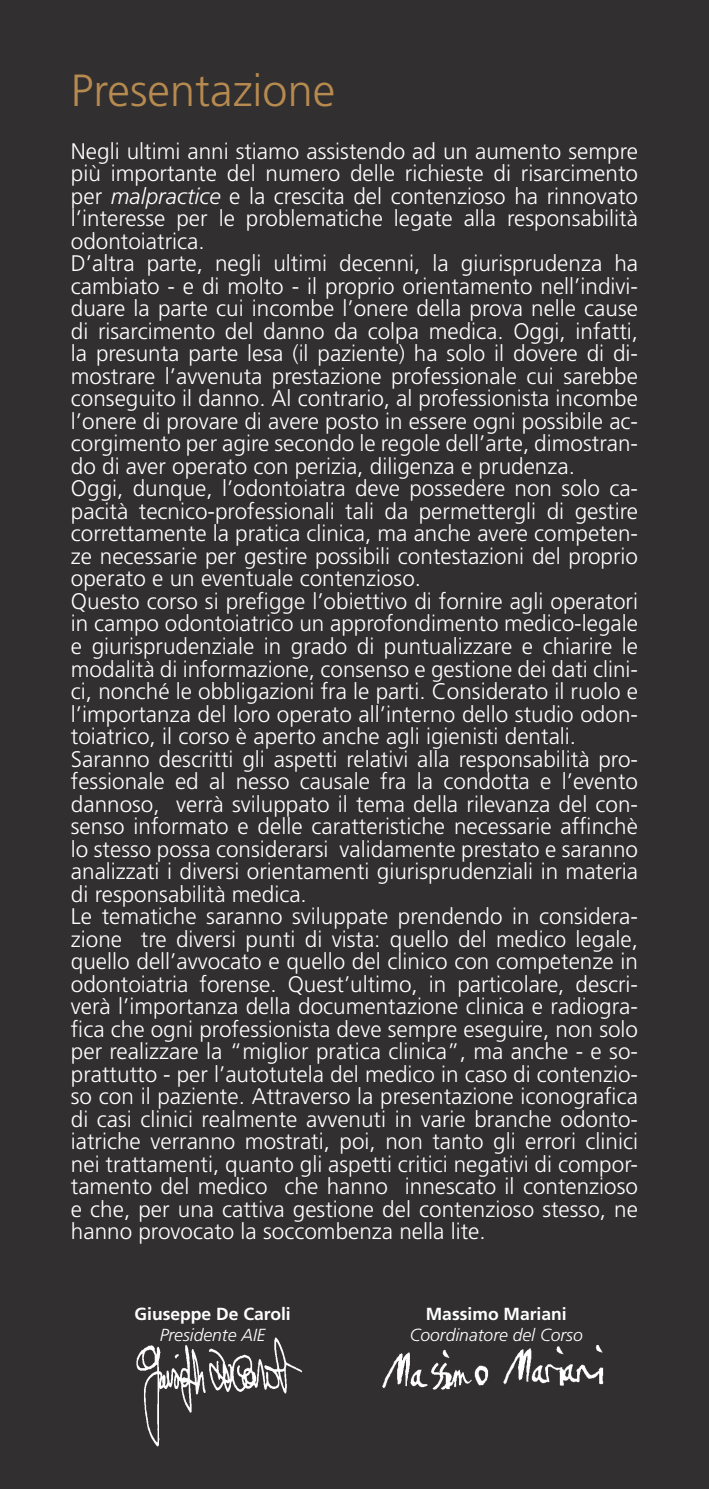
<style>
.page{position:relative;width:709px;height:1489px;background:#fff}
.page>*{position:absolute;margin:0;border:0;box-sizing:border-box;transform-origin:0 0}
.t1{font:300 45px "Frutiger";color:#b78a4f}
.t2{font:300 22.5px/22.5px "Frutiger";color:#fff}
.t3{font:italic 300 17.5px "Frutiger";color:#fff}
.t4{font:700 17.5px "Frutiger";color:#fff}
.s1{font-style:italic}
</style>
<div class="page">
<div style="left:0;top:0;width:709px;height:1488px;background:#312f30"></div>
<img style="left:136px;top:1337px;width:167px;height:110px">
<img style="left:382px;top:1345px;width:222px;height:45px">
<h1 class="t1" style="left:71px;top:65px;width:266px">Presentazione</h1>
<p class="t2" style="left:71px;top:140px;width:568px">Negli ultimi anni stiamo assistendo ad un aumento sempre più importante del numero delle richieste di risarcimento per <span class="s1">malpractice</span> e la crescita del contenzioso ha rinnovato l’interesse per le problematiche legate alla responsabilità odontoiatrica.<br>D’altra parte, negli ultimi decenni, la giurisprudenza ha cambiato - e di molto - il proprio orientamento nell’indivi&shy;duare la parte cui incombe l’onere della prova nelle cause di risarcimento del danno da colpa medica. Oggi, infatti, la presunta parte lesa (il paziente) ha solo il dovere di di&shy;mostrare l’avvenuta prestazione professionale cui sarebbe conseguito il danno. Al contrario, al professionista incombe l’onere di provare di avere posto in essere ogni possibile ac&shy;corgimento per agire secondo le regole dell’arte, dimostran&shy;do di aver operato con perizia, diligenza e prudenza.<br>Oggi, dunque, l’odontoiatra deve possedere non solo ca&shy;pacità tecnico-professionali tali da permettergli di gestire correttamente la pratica clinica, ma anche avere competen&shy;ze necessarie per gestire possibili contestazioni del proprio operato e un eventuale contenzioso.<br>Questo corso si prefigge l’obiettivo di fornire agli operatori in campo odontoiatrico un approfondimento medico-legale e giurisprudenziale in grado di puntualizzare e chiarire le modalità di informazione, consenso e gestione dei dati clini&shy;ci, nonché le obbligazioni fra le parti. Considerato il ruolo e l’importanza del loro operato all’interno dello studio odon&shy;toiatrico, il corso è aperto anche agli igienisti dentali.<br>Saranno descritti gli aspetti relativi alla responsabilità pro&shy;fessionale ed al nesso causale fra la condotta e l’evento dannoso, verrà sviluppato il tema della rilevanza del con&shy;senso informato e delle caratteristiche necessarie affinchè lo stesso possa considerarsi validamente prestato e saranno analizzati i diversi orientamenti giurisprudenziali in materia di responsabilità medica.<br>Le tematiche saranno sviluppate prendendo in considera&shy;zione tre diversi punti di vista: quello del medico legale, quello dell’avvocato e quello del clinico con competenze in odontoiatria forense. Quest’ultimo, in particolare, descri&shy;verà l’importanza della documentazione clinica e radiogra&shy;fica che ogni professionista deve sempre eseguire, non solo per realizzare la “miglior pratica clinica”, ma anche - e so&shy;prattutto - per l’autotutela del medico in caso di contenzio&shy;so con il paziente. Attraverso la presentazione iconografica di casi clinici realmente avvenuti in varie branche odonto&shy;iatriche verranno mostrati, poi, non tanto gli errori clinici nei trattamenti, quanto gli aspetti critici negativi di compor&shy;tamento del medico che hanno innescato il contenzioso e che, per una cattiva gestione del contenzioso stesso, ne hanno provocato la soccombenza nella lite.</p>
<p class="t4" style="left:134px;top:1303px;width:158px">Giuseppe De Caroli</p>
<p class="t4" style="left:426px;top:1303px;width:142px">Massimo Mariani</p>
<p class="t3" style="left:160px;top:1325px;width:107px">Presidente AIE</p>
<p class="t3" style="left:410px;top:1325px;width:175px">Coordinatore del Corso</p>
</div>
